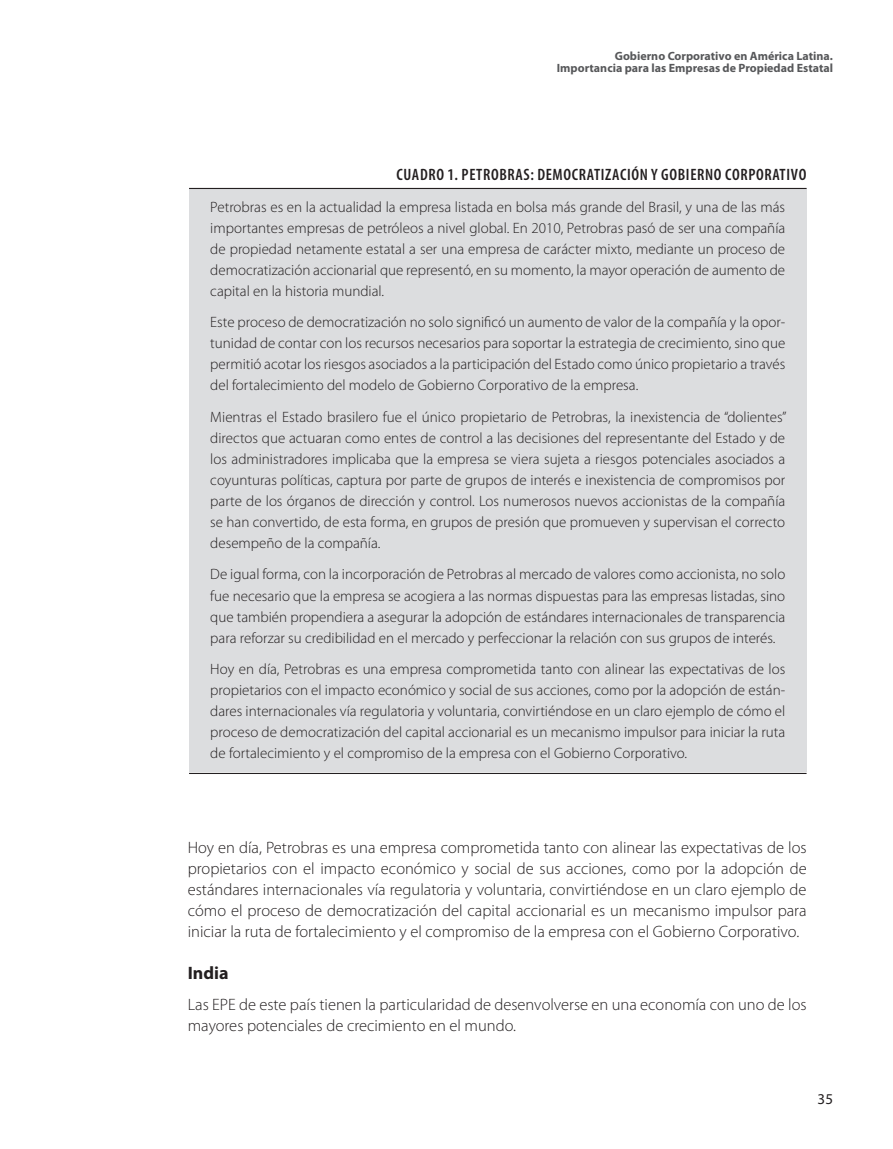
<style>
.page{position:relative;width:893px;height:1149px;background:#fff}
.page>*{position:absolute;margin:0;border:0;box-sizing:border-box;transform-origin:0 0}
.Cuerpo_de_texto{font:700 18px "Myriad Pro";color:#231f20}
.Cuerpo_de_texto-2{font:300 16.5px/21px "Myriad Pro";color:#231f20;text-align:justify}
.Cuerpo_de_texto-3{font:600 condensed 16.5px "Myriad Pro";letter-spacing:.04em;color:#231f20}
.Cuerpo_de_texto_Recu{font:300 15px/21px "Myriad Pro";color:#231f20;text-align:justify}
.t1{font:15px "Myriad Pro";color:#231f20}
.t2{font:700 12px/12px "Myriad Pro";color:#57585a;text-align:right}
</style>
<div class="page">
<hr style="left:189px;top:772px;width:617px;height:1px;background:#231f20">
<div style="left:189px;top:188px;width:618px;height:583px;background:#dcdddf"></div>
<hr style="left:189px;top:188px;width:617px;height:1px;background:#231f20">
<p class="t2" style="left:557px;top:50px;width:278px">Gobierno Corporativo en América Latina.<br>Importancia para las Empresas de Propiedad Estatal</p>
<p class="Cuerpo_de_texto-3" style="left:396px;top:166px;width:411px">CUADRO 1. PETROBRAS: DEMOCRATIZACIÓN Y GOBIERNO CORPORATIVO</p>
<p class="Cuerpo_de_texto_Recu" style="left:210px;top:196px;width:576px">Petrobras es en la actualidad la empresa listada en bolsa más grande del Brasil, y una de las más importantes empresas de petróleos a nivel global. En 2010, Petrobras pasó de ser una compañía de propiedad netamente estatal a ser una empresa de carácter mixto, mediante un proceso de democratización accionarial que representó, en su momento, la mayor operación de aumento de capital en la historia mundial.</p>
<p class="Cuerpo_de_texto_Recu" style="left:210px;top:311px;width:576px">Este proceso de democratización no solo significó un aumento de valor de la compañía y la opor&shy;tunidad de contar con los recursos necesarios para soportar la estrategia de crecimiento, sino que permitió acotar los riesgos asociados a la participación del Estado como único propietario a través del fortalecimiento del modelo de Gobierno Corporativo de la empresa.</p>
<p class="Cuerpo_de_texto_Recu" style="left:210px;top:406px;width:578px">Mientras el Estado brasilero fue el único propietario de Petrobras, la inexistencia de “dolientes” directos que actuaran como entes de control a las decisiones del representante del Estado y de los administradores implicaba que la empresa se viera sujeta a riesgos potenciales asociados a coyunturas políticas, captura por parte de grupos de interés e inexistencia de compromisos por parte de los órganos de dirección y control. Los numerosos nuevos accionistas de la compañía se han convertido, de esta forma, en grupos de presión que promueven y supervisan el correcto desempeño de la compañía.</p>
<p class="Cuerpo_de_texto_Recu" style="left:210px;top:563px;width:576px">De igual forma, con la incorporación de Petrobras al mercado de valores como accionista, no solo fue necesario que la empresa se acogiera a las normas dispuestas para las empresas listadas, sino que también propendiera a asegurar la adopción de estándares internacionales de transparencia para reforzar su credibilidad en el mercado y perfeccionar la relación con sus grupos de interés.</p>
<p class="Cuerpo_de_texto_Recu" style="left:210px;top:658px;width:577px">Hoy en día, Petrobras es una empresa comprometida tanto con alinear las expectativas de los propietarios con el impacto económico y social de sus acciones, como por la adopción de están&shy;dares internacionales vía regulatoria y voluntaria, convirtiéndose en un claro ejemplo de cómo el proceso de democratización del capital accionarial es un mecanismo impulsor para iniciar la ruta de fortalecimiento y el compromiso de la empresa con el Gobierno Corporativo.</p>
<p class="Cuerpo_de_texto-2" style="left:188px;top:836px;width:620px">Hoy en día, Petrobras es una empresa comprometida tanto con alinear las expectativas de los propietarios con el impacto económico y social de sus acciones, como por la adopción de estándares internacionales vía regulatoria y voluntaria, convirtiéndose en un claro ejemplo de cómo el proceso de democratización del capital accionarial es un mecanismo impulsor para iniciar la ruta de fortalecimiento y el compromiso de la empresa con el Gobierno Corporativo.</p>
<p class="Cuerpo_de_texto" style="left:188px;top:960px;width:42px">India</p>
<p class="Cuerpo_de_texto-2" style="left:188px;top:993px;width:620px">Las EPE de este país tienen la particularidad de desenvolverse en una economía con uno de los mayores potenciales de crecimiento en el mundo.</p>
<p class="t1" style="left:818px;top:1089px;width:17px">35</p>
</div>
